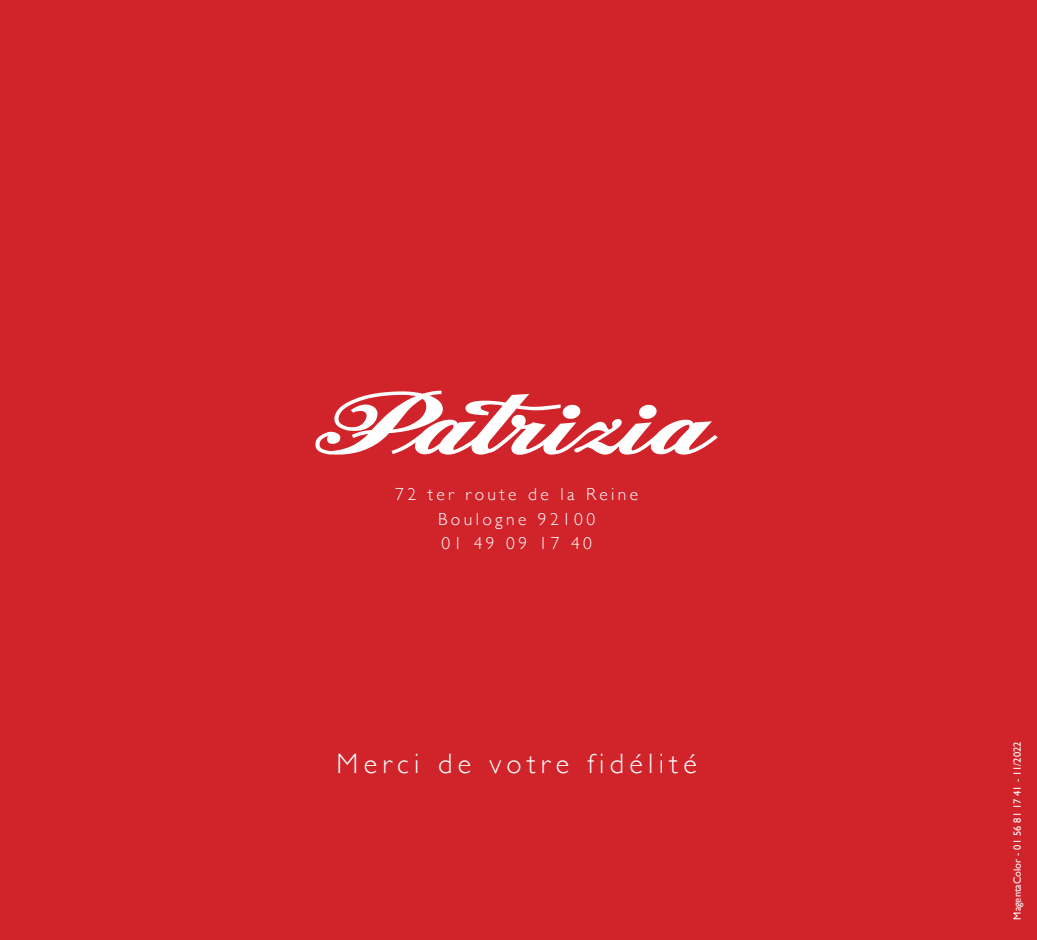
<style>
.page{position:relative;width:1037px;height:940px;background:#d1232a}
.page>*{position:absolute;margin:0;border:0;box-sizing:border-box;transform-origin:0 0}
.t1{font:300 28px "Gill Sans";letter-spacing:.19em;color:#fff}
.t2{font:300 17.5px "Gill Sans";letter-spacing:.19em;color:#fff}
.t3{font:10.5px "Gill Sans";color:#fff}
</style>
<div class="page">
<svg style="left:315px;top:391px;width:402px;height:64px"></svg>
<p class="t2" style="left:395px;top:481px;width:244px">72 ter route de la Reine</p>
<p class="t2" style="left:438px;top:505px;width:158px">Boulogne 92100</p>
<p class="t2" style="left:441px;top:530px;width:152px">01 49 09 17 40</p>
<p class="t1" style="left:336px;top:742px;width:362px">Merci de votre fidélité</p>
<p class="t3" style="left:1011px;top:920px;width:179px;rotate:-90deg">MagentaColor - 01 56 81 17 41 - 11/2022</p>
</div>
